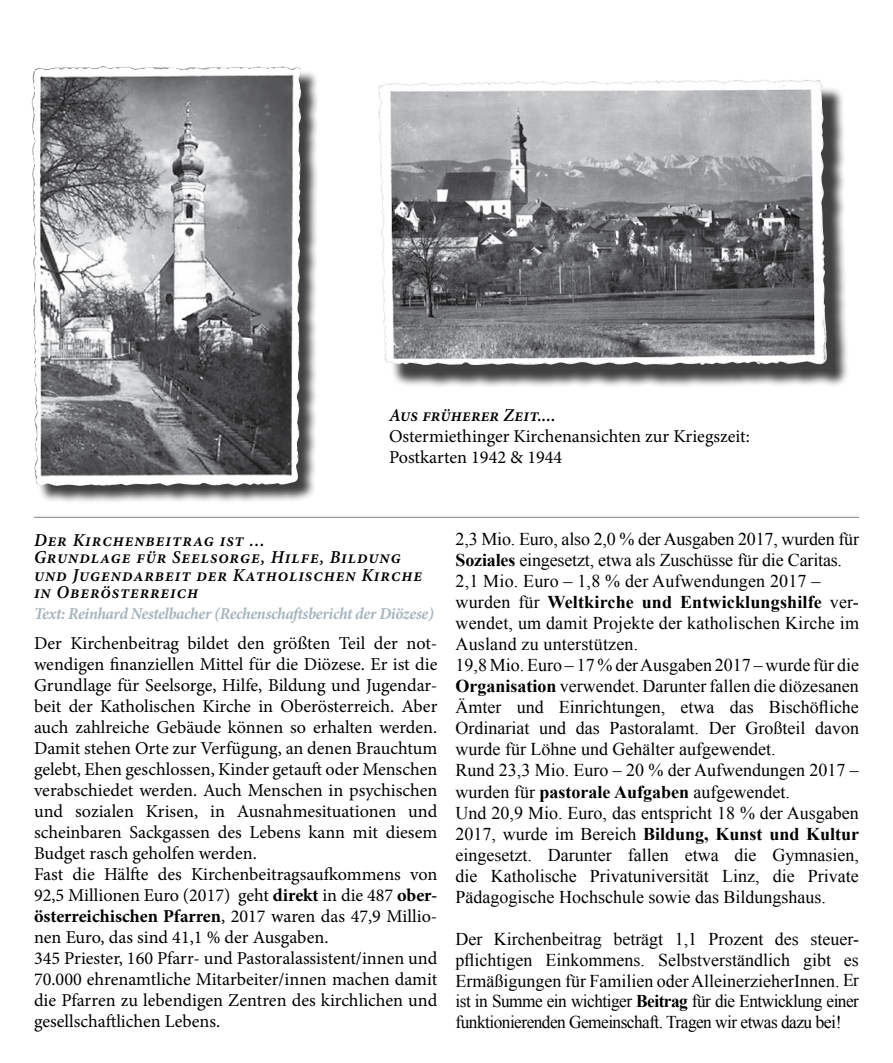
<style>
.page{position:relative;width:893px;height:1063px;background:#fff}
.page>*{position:absolute;margin:0;border:0;box-sizing:border-box;transform-origin:0 0}
.t1{font:18.15px/21px "Minion Pro";color:#000}
.t2{font:italic 600 18.15px/17.2px "Minion Pro";letter-spacing:.05em;color:#000}
.t3{font:italic 600 18.15px "Minion Pro";letter-spacing:.01em;color:#000}
.t4{font:18px/21px "Times New Roman";color:#000}
.t5{font:italic 700 16.65px "Minion Pro";letter-spacing:-.025em;color:#a7b5bd}
.s1{font-weight:700}
</style>
<div class="page">
<div style="left:384px;top:85px;width:488px;height:331px;background:#000;opacity:.75"></div>
<img style="left:378px;top:80px;width:382px;height:286px">
<div style="left:34px;top:68px;width:299px;height:446px;background:#000;opacity:.75"></div>
<img style="left:31px;top:67px;width:272px;height:413px">
<div style="left:0;top:480px;width:893px;height:79px;background:#fff"></div>
<hr style="left:34px;top:517px;width:825px;height:1px;background:#000">
<p class="t3" style="left:389px;top:403px;width:168px">Aus früherer Zeit....</p>
<p class="t1" style="left:389px;top:426px;width:362px">Ostermiethinger Kirchenansichten zur Kriegszeit:<br>Postkarten 1942 &amp; 1944</p>
<p class="t2" style="left:34px;top:532px;width:390px">Der Kirchenbeitrag ist ...<br>Grundlage für Seelsorge, Hilfe, Bildung und Jugendarbeit der Katholischen Kirche in Oberösterreich</p>
<p class="t5" style="left:34px;top:602px;width:401px">Text: Reinhard Nestelbacher (Rechenschaftsbericht der Diözese)</p>
<p class="t1" style="left:34px;top:633px;width:405px">Der Kirchenbeitrag bildet den größten Teil der not&shy;wendigen finanziellen Mittel für die Diözese. Er ist die Grundlage für Seelsorge, Hilfe, Bildung und Jugendar&shy;beit der Katholischen Kirche in Oberösterreich. Aber auch zahlreiche Gebäude können so erhalten werden.<br>Damit stehen Orte zur Verfügung, an denen Brauchtum gelebt, Ehen geschlossen, Kinder getauft oder Menschen verabschiedet werden. Auch Menschen in psychischen und sozialen Krisen, in Ausnahmesituationen und scheinbaren Sackgassen des Lebens kann mit diesem Budget rasch geholfen werden.<br>Fast die Hälfte des Kirchenbeitragsaufkommens von 92,5 Millionen Euro (2017) geht <span class="s1">direkt</span> in die 487 <span class="s1">ober&shy;österreichischen Pfarren</span>, 2017 waren das 47,9 Millio&shy;nen Euro, das sind 41,1 % der Ausgaben.<br>345 Priester, 160 Pfarr- und Pastoralassistent/innen und 70.000 ehrenamtliche Mitarbeiter/innen machen damit die Pfarren zu lebendigen Zentren des kirchlichen und gesellschaftlichen Lebens.</p>
<p class="t4" style="left:456px;top:529px;width:405px">2,3 Mio. Euro, also 2,0 % der Ausgaben 2017, wurden für <span class="s1">Soziales</span> eingesetzt, etwa als Zuschüsse für die Caritas.<br>2,1 Mio. Euro – 1,8 % der Aufwendungen 2017 – wurden für <span class="s1">Weltkirche und Entwicklungshilfe</span> ver&shy;wendet, um damit Projekte der katholischen Kirche im Ausland zu unterstützen.<br>19,8 Mio. Euro – 17 % der Ausgaben 2017 – wurde für die <span class="s1">Organisation</span> verwendet. Darunter fallen die diözesanen Ämter und Einrichtungen, etwa das Bischöfliche Ordinariat und das Pastoralamt. Der Großteil davon wurde für Löhne und Gehälter aufgewendet.<br>Rund 23,3 Mio. Euro – 20 % der Aufwendungen 2017 – wurden für <span class="s1">pastorale Aufgaben</span> aufgewendet.<br>Und 20,9 Mio. Euro, das entspricht 18 % der Ausgaben 2017, wurde im Bereich <span class="s1">Bildung, Kunst und Kultur </span>eingesetzt. Darunter fallen etwa die Gymnasien, die Katholische Privatuniversität Linz, die Private Pädagogische Hochschule sowie das Bildungshaus.</p>
<p class="t4" style="left:456px;top:928px;width:405px;text-align:justify">Der Kirchenbeitrag beträgt 1,1 Prozent des steuer&shy;pflichtigen Einkommens. Selbstverständlich gibt es Ermäßigungen für Familien oder AlleinerzieherInnen. Er ist in Summe ein wichtiger <span class="s1">Beitrag</span> für die Entwicklung einer funktionierenden Gemeinschaft. Tragen wir etwas dazu bei!</p>
</div>
